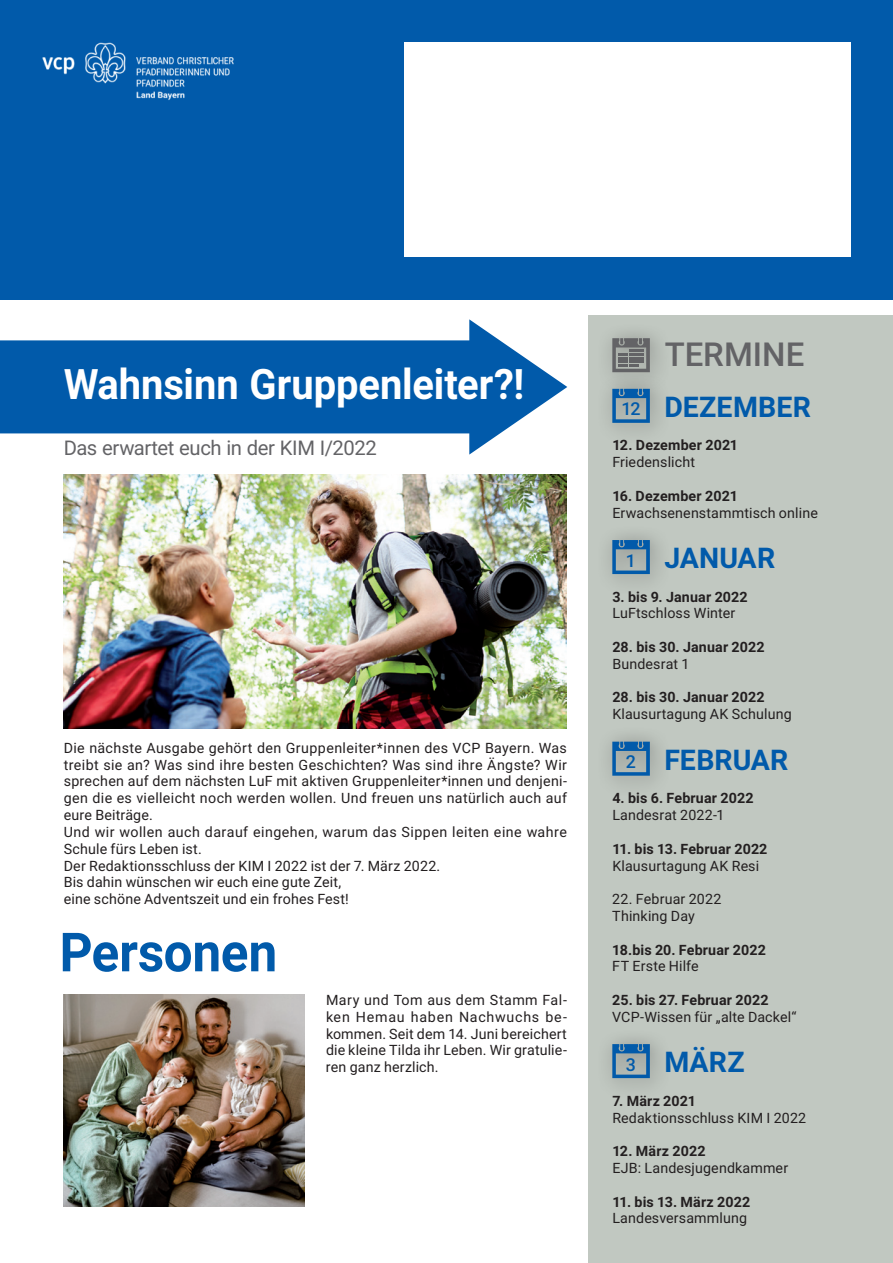
<style>
.page{position:relative;width:893px;height:1263px;background:#fff}
.page>*{position:absolute;margin:0;border:0;box-sizing:border-box;transform-origin:0 0}
.t1{font:700 54px "Roboto";color:#015aaa;scale:.95 1}
.t2{font:700 42px "Roboto";letter-spacing:-.005em;color:#fff;scale:.95 1}
.t3{font:500 33px "Roboto";color:#636366}
.t4{font:700 28.5px "Roboto";letter-spacing:.005em;color:#015aaa}
.t5{font:20.25px "Roboto";letter-spacing:-.02em;color:#636366}
.t6{font:14.25px/16.8px "Roboto";letter-spacing:.015em;color:#231f20}
.t7{font:700 14.25px "Roboto";letter-spacing:.01em;color:#231f20}
.s1{font-weight:500;font-size:17.85px}
</style>
<div class="page">
<div style="left:0;top:0;width:893px;height:299px;background:#015aaa"></div>
<div style="left:588px;top:316px;width:305px;height:947px;background:#c1c8c1"></div>
<div style="left:596px;top:322px;width:76px;height:72px;background:#231f20;opacity:.5"></div>
<svg style="left:612px;top:338px;width:38px;height:34px"></svg>
<div style="left:404px;top:43px;width:446px;height:214px;background:#fff"></div>
<img style="left:64px;top:475px;width:503px;height:254px">
<div style="left:596px;top:373px;width:76px;height:72px;background:#231f20;opacity:.5"></div>
<svg style="left:612px;top:389px;width:38px;height:34px"></svg>
<div style="left:596px;top:524px;width:76px;height:72px;background:#bdc4bd"></div>
<svg style="left:612px;top:540px;width:38px;height:34px"></svg>
<div style="left:596px;top:726px;width:76px;height:72px;background:#bdc4bd"></div>
<svg style="left:612px;top:742px;width:38px;height:34px"></svg>
<div style="left:596px;top:1028px;width:76px;height:72px;background:#bdc4bd"></div>
<svg style="left:612px;top:1044px;width:38px;height:34px"></svg>
<img style="left:64px;top:994px;width:241px;height:212px">
<svg style="left:0;top:319px;width:567px;height:136px;fill:#015aaa"></svg>
<img style="left:42px;top:42px;width:192px;height:58px">
<h2 class="t2" style="left:64px;top:355px;width:486px">Wahnsinn Gruppenleiter?!</h2>
<h3 class="t5" style="left:64px;top:433px;width:315px">Das erwartet euch in der KIM I/2022</h3>
<p class="t6" style="left:64px;top:739px;width:399px">Die nächste Ausgabe gehört den Gruppenleiter*innen des VCP</p>
<p class="t6" style="left:64px;top:739px;width:505px;text-indent:421px">Bayern. Was treibt sie an? Was sind ihre besten Geschichten? Was sind ihre Ängste? Wir sprechen auf dem nächsten LuF mit aktiven Gruppenleiter*innen und denjeni&shy;gen die es vielleicht noch werden wollen. Und freuen uns natürlich auch auf eure Beiträge.<br>Und wir wollen auch darauf eingehen, warum das Sippen leiten eine wahre Schule fürs Leben ist.<br>Der Redaktionsschluss der KIM I 2022 ist der 7. März 2022.<br>Bis dahin wünschen wir euch eine gute Zeit,<br>eine schöne Adventszeit und ein frohes Fest!</p>
<h1 class="t1" style="left:60px;top:914px;width:231px">Personen</h1>
<p class="t6" style="left:326px;top:991px;width:242px;text-align:justify">Mary und Tom aus dem Stamm Fal&shy;ken Hemau haben Nachwuchs be&shy;kommen. Seit dem 14. Juni bereichert die kleine Tilda ihr Leben. Wir gratulie&shy;ren ganz herzlich.</p>
<h3 class="t3" style="left:665px;top:331px;width:141px">TERMINE</h3>
<h3 class="t4" style="left:621px;top:387px;width:191px"><span class="s1">12</span> Dezember</h3>
<p class="t7" style="left:612px;top:435px;width:127px">12. Dezember 2021</p>
<p class="t6" style="left:612px;top:453px;width:84px">Friedenslicht</p>
<p class="t7" style="left:612px;top:486px;width:127px">16. Dezember 2021</p>
<p class="t6" style="left:612px;top:504px;width:207px">Erwachsenenstammtisch online</p>
<h3 class="t4" style="left:626px;top:538px;width:151px"><span class="s1">1</span> Januar</h3>
<p class="t7" style="left:612px;top:587px;width:137px">3. bis 9. Januar 2022</p>
<p class="t6" style="left:612px;top:604px;width:125px">LuFtschloss Winter</p>
<p class="t7" style="left:612px;top:637px;width:154px">28. bis 30. Januar 2022</p>
<p class="t6" style="left:612px;top:655px;width:79px">Bundesrat 1</p>
<p class="t7" style="left:612px;top:687px;width:154px">28. bis 30. Januar 2022</p>
<p class="t6" style="left:612px;top:705px;width:181px">Klausurtagung AK Schulung</p>
<h3 class="t4" style="left:626px;top:739px;width:164px"><span class="s1">2</span> Februar</h3>
<p class="t7" style="left:612px;top:788px;width:143px">4. bis 6. Februar 2022</p>
<p class="t6" style="left:612px;top:806px;width:114px">Landesrat 2022-1</p>
<p class="t7" style="left:612px;top:839px;width:157px">11. bis 13. Februar 2022</p>
<p class="t6" style="left:612px;top:856px;width:148px">Klausurtagung AK Resi</p>
<p class="t6" style="left:612px;top:890px;width:111px">22. Februar 2022<br>Thinking Day</p>
<p class="t7" style="left:612px;top:939px;width:155px">18.bis 20. Februar 2022</p>
<p class="t6" style="left:612px;top:957px;width:88px">FT Erste Hilfe</p>
<p class="t7" style="left:612px;top:990px;width:158px">25. bis 27. Februar 2022</p>
<p class="t6" style="left:612px;top:1008px;width:10px">VCP</p>
<p class="t6" style="left:640px;top:1008px;width:158px">-Wissen für „alte Dackel“</p>
<h3 class="t4" style="left:626px;top:1042px;width:118px"><span class="s1">3</span> März</h3>
<p class="t7" style="left:612px;top:1091px;width:85px">7. März 2021</p>
<p class="t6" style="left:612px;top:1108px;width:195px">Redaktionsschluss KIM I 2022</p>
<p class="t7" style="left:612px;top:1141px;width:95px">12. März 2022</p>
<p class="t6" style="left:612px;top:1159px;width:177px">EJB: Landesjugendkammer</p>
<p class="t7" style="left:612px;top:1191px;width:139px">11. bis 13. März 2022</p>
<p class="t6" style="left:612px;top:1209px;width:136px">Landesversammlung</p>
</div>
